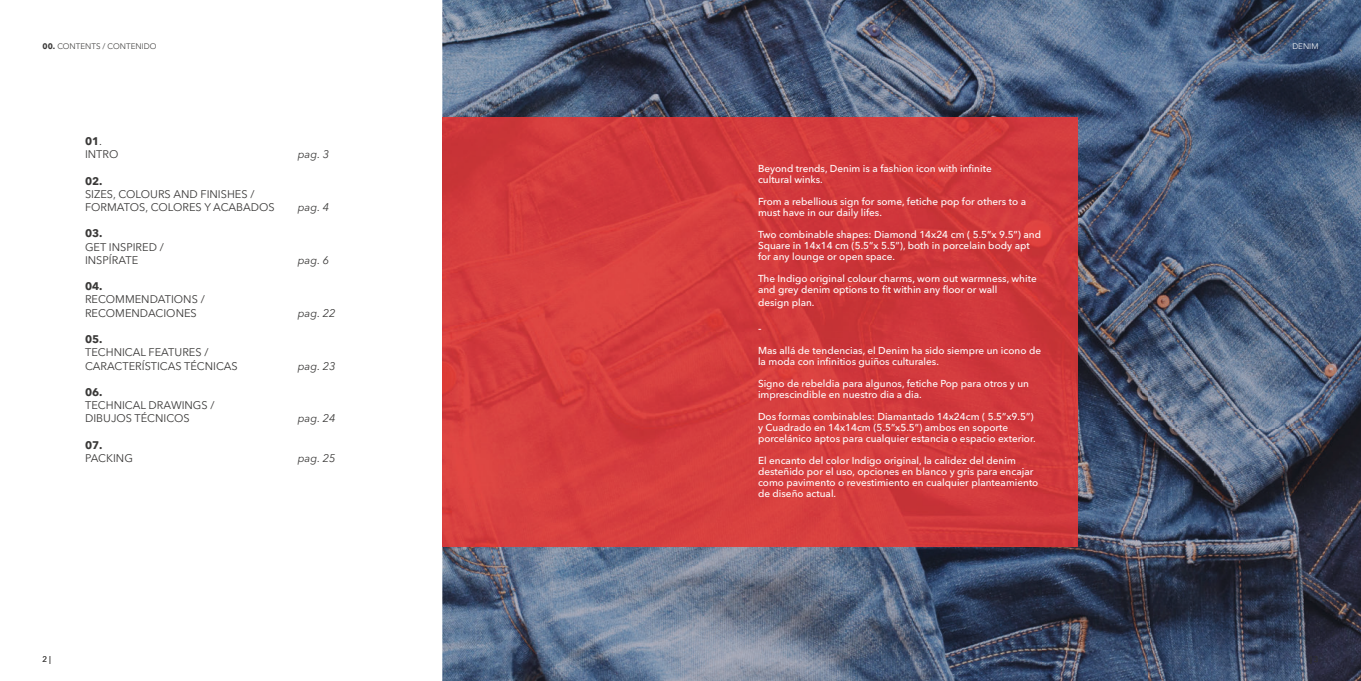
<style>
.page{position:relative;width:1361px;height:681px;background:#fff}
.page>*{position:absolute;margin:0;border:0;box-sizing:border-box;transform-origin:0 0}
.t1{font:11px/13.2px "Avenir Next LT Pro";color:#3a3938}
.t2{font:italic 11px "Avenir Next LT Pro";color:#3a3938}
.t3{font:700 11px "Avenir Next LT Pro";color:#3a3938}
.t4{font:500 11px "Avenir Next LT Pro";color:#fff}
.t5{font:500 10px/11px "Avenir Next LT Pro";color:#fff}
.t6{font:300 8px "Avenir LT Std";color:#3a3938}
.t7{font:300 8px "Avenir LT Std";color:#fff}
.t8{font:8px "Avenir Next LT Pro";color:#3a3938}
.s1{font-family:"Avenir Next LT Pro";font-weight:700}
.s2{font-weight:700}
</style>
<div class="page">
<img style="left:1149px;top:0;width:212px;height:680px">
<img style="left:831px;top:0;width:318px;height:143px">
<img style="left:513px;top:0;width:318px;height:117px">
<img style="left:442px;top:0;width:71px;height:117px">
<img style="left:1043px;top:143px;width:106px;height:537px">
<img style="left:442px;top:546px;width:35px;height:134px">
<img style="left:477px;top:546px;width:566px;height:134px">
<svg style="left:723px;top:43px;width:12px;height:6px"></svg>
<img style="left:736px;top:43px;width:26px;height:6px">
<img style="left:442px;top:117px;width:635px;height:429px">
<p class="t6" style="left:43px;top:41px;width:115px"><span class="s1">00.</span> CONTENTS / CONTENIDO</p>
<p class="t7" style="left:1292px;top:41px;width:28px">DENIM</p>
<p class="t1" style="left:85px;top:134px;width:35px"><span class="s2">01</span>.<br>INTRO</p>
<p class="t3" style="left:85px;top:174px;width:19px">02.</p>
<p class="t1" style="left:85px;top:187px;width:191px">SIZES, COLOURS AND FINISHES /<br>FORMATOS, COLORES Y ACABADOS</p>
<p class="t3" style="left:85px;top:227px;width:19px">03.</p>
<p class="t1" style="left:85px;top:240px;width:80px">GET INSPIRED /<br>INSPÍRATE</p>
<p class="t3" style="left:85px;top:279px;width:19px">04.</p>
<p class="t1" style="left:85px;top:293px;width:121px">RECOMMENDATIONS /<br>RECOMENDACIONES</p>
<p class="t3" style="left:85px;top:332px;width:19px">05.</p>
<p class="t1" style="left:85px;top:345px;width:154px">TECHNICAL FEATURES /<br>CARACTERÍSTICAS TÉCNICAS</p>
<p class="t3" style="left:85px;top:385px;width:19px">06.</p>
<p class="t1" style="left:85px;top:398px;width:131px">TECHNICAL DRAWINGS /<br>DIBUJOS TÉCNICOS</p>
<p class="t3" style="left:85px;top:438px;width:19px">07.</p>
<p class="t1" style="left:85px;top:451px;width:49px">PACKING</p>
<p class="t2" style="left:298px;top:148px;width:33px">pag. 3</p>
<p class="t2" style="left:298px;top:200px;width:33px">pag. 4</p>
<p class="t2" style="left:298px;top:253px;width:33px">pag. 6</p>
<p class="t2" style="left:298px;top:306px;width:39px">pag. 22</p>
<p class="t2" style="left:298px;top:359px;width:39px">pag. 23</p>
<p class="t2" style="left:298px;top:412px;width:39px">pag. 24</p>
<p class="t2" style="left:298px;top:451px;width:39px">pag. 25</p>
<p class="t8" style="left:43px;top:654px;width:10px">2 |</p>
<p class="t5" style="left:758px;top:162px;width:235px">Beyond trends, Denim is a fashion icon with infinite cultural winks.</p>
<p class="t5" style="left:758px;top:195px;width:270px">From a rebellious sign for some, fetiche pop for others to a must have in our daily lifes.</p>
<p class="t5" style="left:758px;top:228px;width:285px">Two combinable shapes: Diamond 14x24 cm ( 5.5”x 9.5”) and<br>Square in 14x14 cm (5.5”x 5.5”), both in porcelain body apt for any lounge or open space.</p>
<p class="t5" style="left:758px;top:272px;width:280px">The Indigo original colour charms, worn out warmness, white and grey denim options to fit within any floor or wall</p>
<p class="t5" style="left:758px;top:297px;width:58px">design plan.</p>
<p class="t4" style="left:758px;top:322px;width:5px">-</p>
<p class="t5" style="left:758px;top:345px;width:285px">Mas allá de tendencias, el Denim ha sido siempre un icono de la moda con infinitios guiños culturales.</p>
<p class="t5" style="left:758px;top:378px;width:272px">Signo de rebeldia para algunos, fetiche Pop para otros y un imprescindible en nuestro dia a dia.</p>
<p class="t5" style="left:758px;top:411px;width:279px">Dos formas combinables: Diamantado 14x24cm ( 5.5”x9.5”) y Cuadrado en 14x14cm (5.5”x5.5”) ambos en soporte porcelánico aptos para cualquier estancia o espacio exterior.</p>
<p class="t5" style="left:758px;top:455px;width:282px">El encanto del color Indigo original, la calidez del denim desteñido por el uso, opciones en blanco y gris para encajar como pavimento o revestimiento en cualquier planteamiento de diseño actual.</p>
</div>
